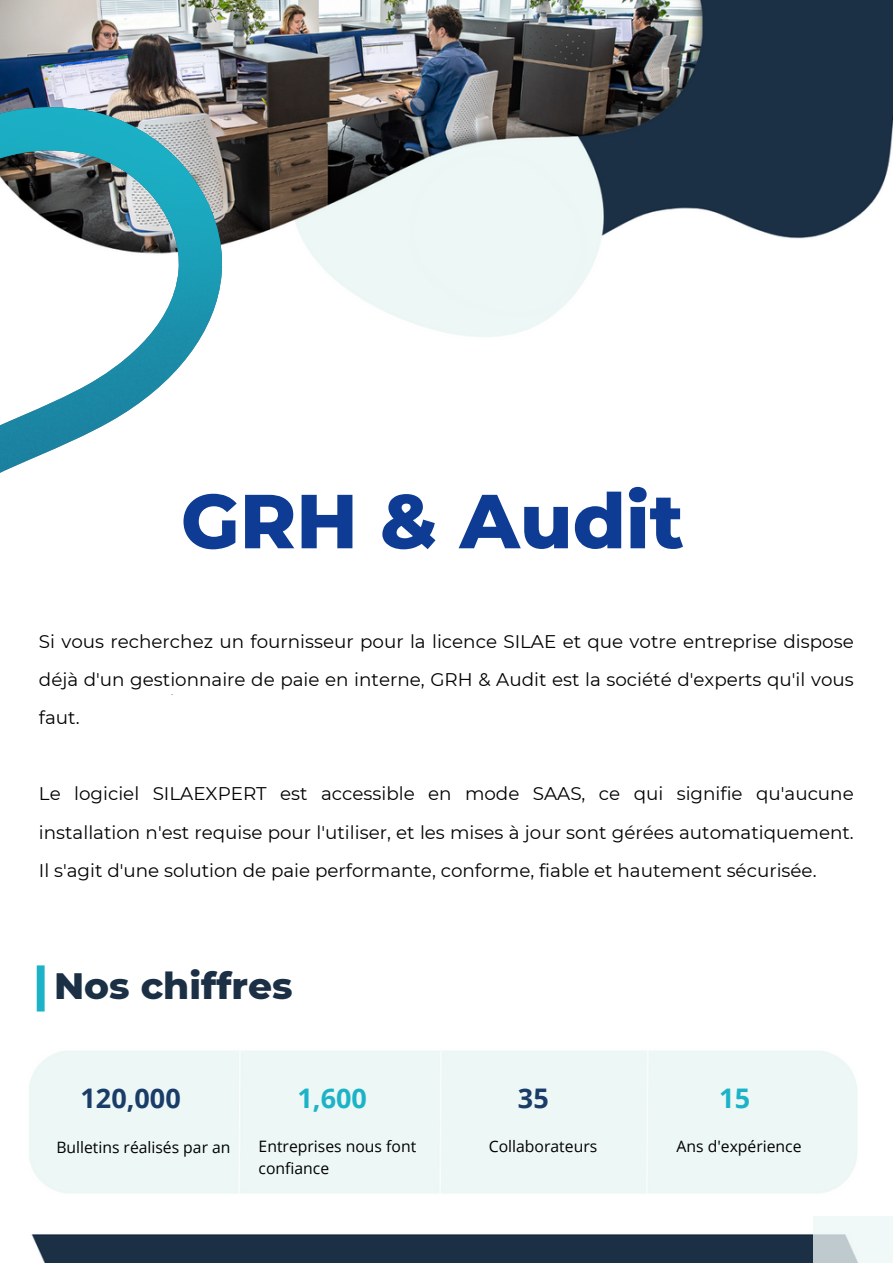
<style>
.page{position:relative;width:893px;height:1264px;background:#fff}
.page>*{position:absolute;margin:0;border:0;box-sizing:border-box;transform-origin:0 0}
.t1{font:800 76.35px "Montserrat";color:#0e3c95}
.t2{font:800 37.5px "Montserrat";color:#1c3045}
.t3{font:700 27px "Open Sans";color:#1a3c68}
.t4{font:700 27px "Open Sans";color:#1cb3c8}
.t5{font:18.3px/38.2px "Montserrat";color:#000;text-align:justify}
.t6{font:15.75px "Open Sans";color:#000}
</style>
<div class="page">
<img style="left:1px;top:0;width:891px;height:1262px">
<svg style="left:0;top:43px;width:331px;height:651px"></svg>
<div style="left:37px;top:965px;width:8px;height:46px;background:#1cb3c8"></div>
<svg style="left:812px;top:1215px;width:80px;height:47px;fill:#f1f8f8"></svg>
<p class="t1" style="left:181px;top:474px;width:504px">GRH &amp; Audit</p>
<p class="t5" style="left:39px;top:622px;width:816px">Si vous recherchez un fournisseur pour la licence SILAE et que votre entreprise dispose déjà d'un gestionnaire de paie en interne, GRH &amp; Audit est la société d'experts qu'il vous faut.</p>
<p class="t5" style="left:39px;top:774px;width:816px">Le logiciel SILAEXPERT est accessible en mode SAAS, ce qui signifie qu'aucune installation n'est requise pour l'utiliser, et les mises à jour sont gérées automatiquement.<br>Il s'agit d'une solution de paie performante, conforme, fiable et hautement sécurisée.</p>
<p class="t2" style="left:54px;top:963px;width:240px">Nos chiffres</p>
<p class="t3" style="left:81px;top:1078px;width:102px">120,000</p>
<p class="t4" style="left:297px;top:1078px;width:71px">1,600</p>
<p class="t3" style="left:518px;top:1078px;width:32px">35</p>
<p class="t4" style="left:719px;top:1078px;width:32px">15</p>
<p class="t6" style="left:56px;top:1136px;width:175px">Bulletins réalisés par an</p>
<p class="t6" style="left:258px;top:1135px;width:159px">Entreprises nous font</p>
<p class="t6" style="left:258px;top:1156px;width:72px">confiance</p>
<p class="t6" style="left:489px;top:1135px;width:110px">Collaborateurs</p>
<p class="t6" style="left:676px;top:1135px;width:126px">Ans d'expérience</p>
</div>
